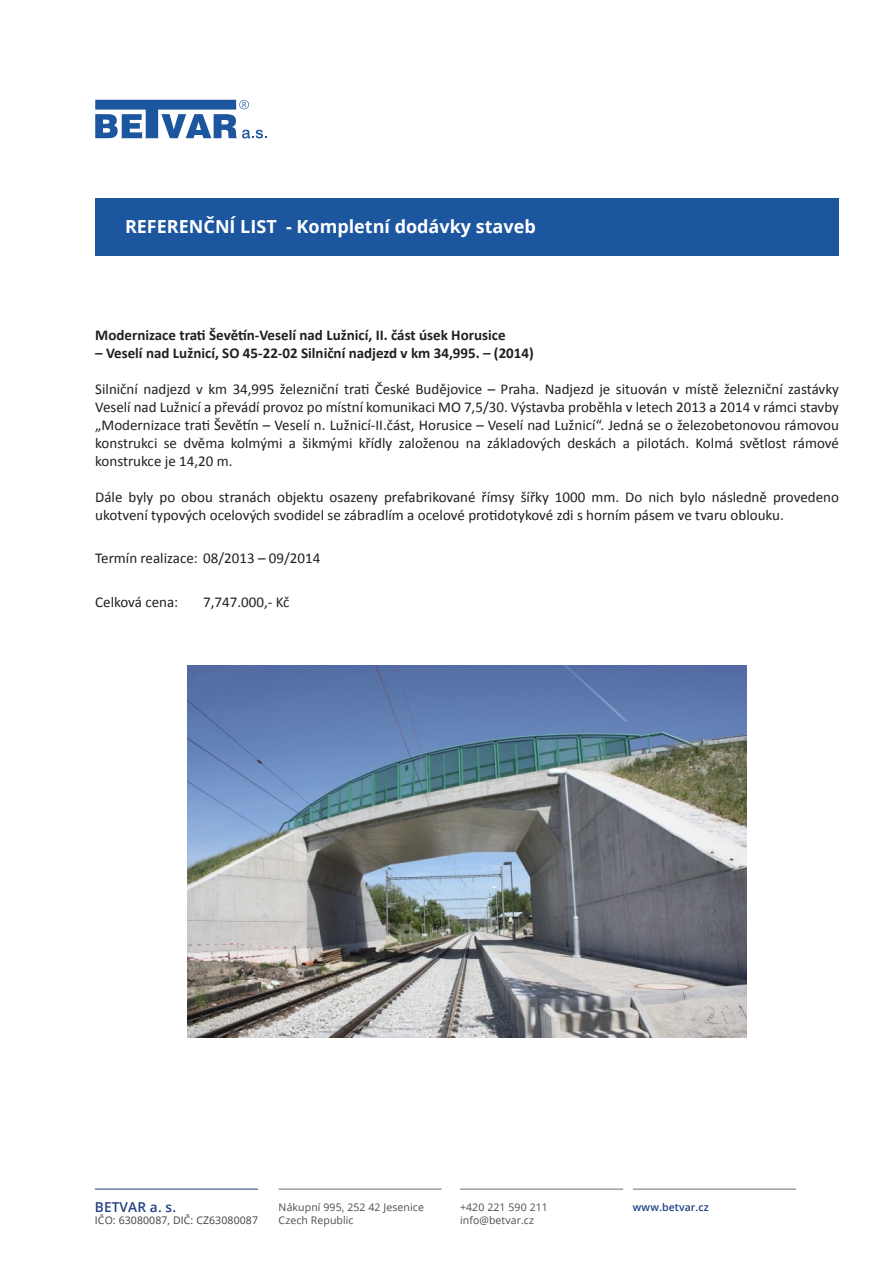
<style>
.page{position:relative;width:893px;height:1263px;background:#fff}
.page>*{position:absolute;margin:0;border:0;box-sizing:border-box;transform-origin:0 0}
.t1{font:700 18px "Open Sans";color:#fff}
.t2{font:15px/18px "Calibri";color:#231f20;text-align:justify}
.t3{font:700 15px "Calibri";color:#231f20}
.t4{font:600 13.65px "Open Sans";letter-spacing:.01em;color:#214185}
.t5{font:10.5px/12.6px "Open Sans";letter-spacing:.01em;color:#4b4c4d}
.t6{font:10.5px "Open Sans";letter-spacing:.01em;color:#3e3e3f}
.t7{font:600 10.5px "Open Sans";letter-spacing:.01em;color:#214185}
</style>
<div class="page">
<svg style="left:95px;top:100px;width:172px;height:38px"></svg>
<hr style="left:95px;top:1189px;width:163px;height:1px;background:#214185">
<hr style="left:279px;top:1189px;width:163px;height:1px;background:#6c6d70">
<hr style="left:460px;top:1189px;width:163px;height:1px;background:#6c6d70">
<hr style="left:633px;top:1189px;width:163px;height:1px;background:#6c6d70">
<div style="left:95px;top:198px;width:744px;height:58px;background:#1c569f"></div>
<img style="left:188px;top:665px;width:559px;height:373px">
<p class="t1" style="left:125px;top:213px;width:412px">REFERENČNÍ LIST - Kompletní dodávky staveb</p>
<p class="t3" style="left:95px;top:326px;width:412px">Modernizace trati Ševětín-Veselí nad Lužnicí, II. část úsek Horusice</p>
<p class="t3" style="left:95px;top:344px;width:440px">– Veselí nad Lužnicí, SO 45-22-02 Silniční nadjezd v km 34,995. – (2014)</p>
<p class="t2" style="left:95px;top:380px;width:745px">Silniční nadjezd v km 34,995 železniční trati České Budějovice – Praha. Nadjezd je situován v místě železniční zastávky Veselí nad Lužnicí a převádí provoz po místní komunikaci MO 7,5/30. Výstavba proběhla v letech 2013 a 2014 v rámci stavby „Modernizace trati Ševětín – Veselí n. Lužnicí-II.část, Horusice – Veselí nad Lužnicí“. Jedná se o železobetonovou rámovou konstrukci se dvěma kolmými a šikmými křídly založenou na základových deskách a pilotách. Kolmá světlost rámové konstrukce je 14,20 m.</p>
<p class="t2" style="left:95px;top:488px;width:745px">Dále byly po obou stranách objektu osazeny prefabrikované římsy šířky 1000 mm. Do nich bylo následně provedeno ukotvení typových ocelových svodidel se zábradlím a ocelové protidotykové zdi s horním pásem ve tvaru oblouku.</p>
<p class="t2" style="left:95px;top:549px;width:227px">Termín realizace: 08/2013 – 09/2014</p>
<p class="t2" style="left:95px;top:593px;width:85px">Celková cena:</p>
<p class="t2" style="left:203px;top:593px;width:88px">7,747.000,- Kč</p>
<p class="t4" style="left:95px;top:1197px;width:83px">BETVAR a. s.</p>
<p class="t6" style="left:95px;top:1213px;width:165px">IČO: 63080087, DIČ: CZ63080087</p>
<p class="t5" style="left:279px;top:1201px;width:147px">Nákupní 995, 252 42 Jesenice<br>Czech Republic</p>
<p class="t5" style="left:460px;top:1201px;width:89px">+420 221 590 211 info@betvar.cz</p>
<p class="t7" style="left:633px;top:1200px;width:77px">www.betvar.cz</p>
</div>
